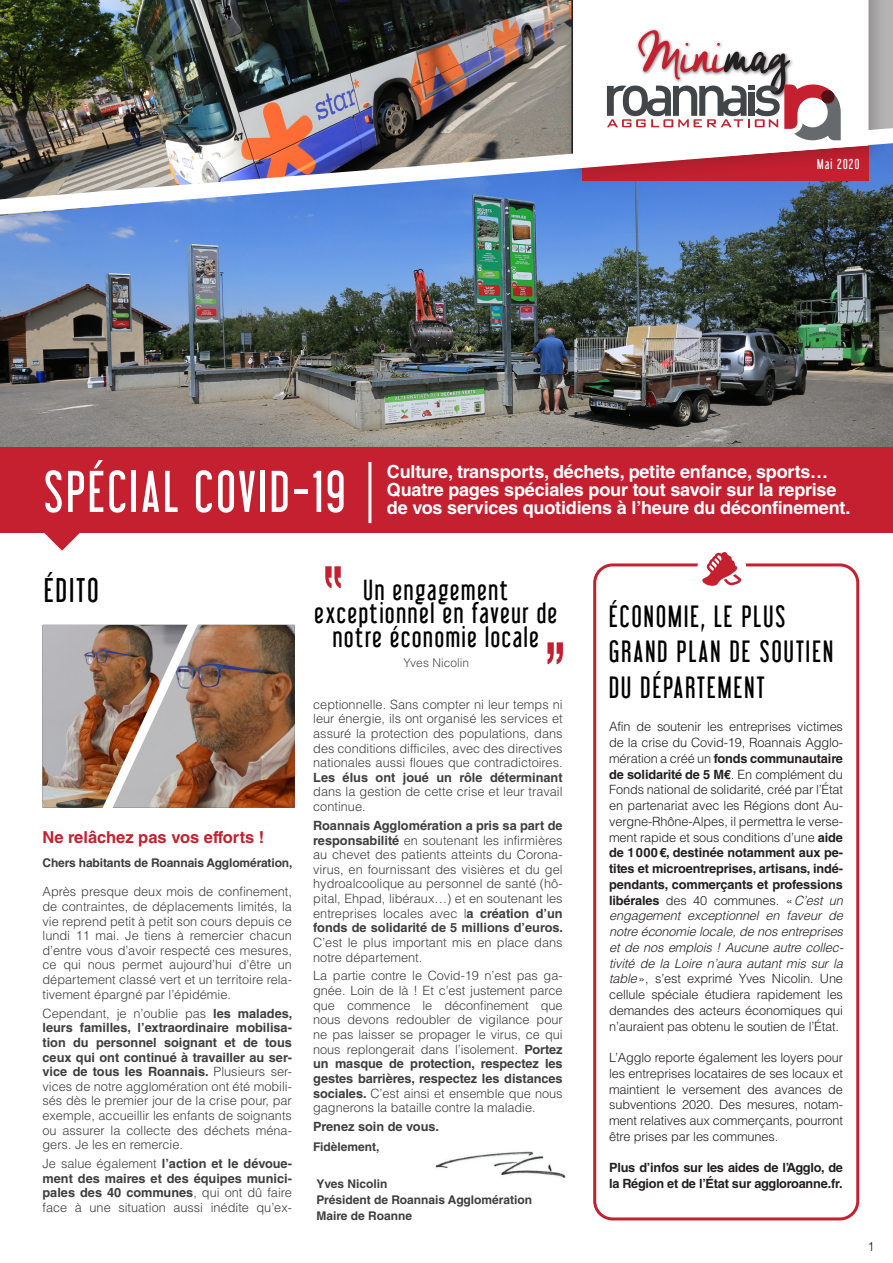
<style>
.page{position:relative;width:893px;height:1263px;background:#fff}
.page>*{position:absolute;margin:0;border:0;box-sizing:border-box;transform-origin:0 0}
.t1{font:55.8px "Cheddar Jack";letter-spacing:-.025em;color:#c4202f}
.TITRE{font:52.5px "Libel Suit";letter-spacing:.06em;color:#fff}
.TITRE_TEXTE{font:30px "Libel Suit";letter-spacing:.08em;color:#000}
.TITRE_TEXTE-2{font:27px/35.2px "Libel Suit";letter-spacing:.08em;color:#000}
.EXERGUE{font:25.5px/23.7px "Libel Suit";letter-spacing:.07em;color:#000;text-align:center}
.TEXTE_COURANT{font:700 18px/18px "Helvetica LT Std";letter-spacing:-.01em;color:#fff}
.TEXTE_COURANT-2{font:700 16.5px "Helvetica LT Std";color:#c4202f}
.TEXTE_COURANT-3{font:300 12.75px/14.7px "Helvetica LT Std";color:#3e3e3f;text-align:justify}
.TEXTE_COURANT-4{font:300 12.75px/15.8px "Helvetica LT Std";letter-spacing:-.01em;color:#231f20;text-align:justify}
.TEXTE_COURANT-5{font:700 12.75px/14.7px "Helvetica LT Std";color:#3e3e3f;text-align:justify}
.TEXTE_COURANT-6{font:700 12.75px/15.8px "Helvetica LT Std";letter-spacing:-.02em;color:#231f20}
.t2{font:12.6px "Libel Suit";letter-spacing:.1em;color:#fff}
.TEXTE_COURANT-7{font:700 12px/15.8px "Helvetica LT Std";color:#3e3e3f}
.NOM_EXERGUE{font:300 12px "Helvetica LT Std";color:#4b4c4d}
.s1{color:#231f20}
.s2{font-weight:700}
.s3{font-weight:300}
.s4{font-style:italic}
</style>
<div class="page">
<img style="left:0;top:225px;width:893px;height:223px">
<img style="left:0;top:0;width:563px;height:118px">
<svg style="left:888px;top:0;width:5px;height:118px"></svg>
<div style="left:563px;top:0;width:325px;height:184px;background:#231f20;opacity:.29"></div>
<svg style="left:573px;top:0;width:295px;height:118px"></svg>
<div style="left:636px;top:28px;width:159px;height:71px;background:#231f20;opacity:.66"></div>
<img style="left:0;top:118px;width:893px;height:107px">
<svg style="left:607px;top:84px;width:234px;height:56px"></svg>
<div style="left:0;top:448px;width:893px;height:85px;background:#c4202f"></div>
<svg style="left:44px;top:533px;width:36px;height:18px"></svg>
<img style="left:43px;top:624px;width:252px;height:184px">
<hr style="left:368px;top:462px;width:3px;height:61px;background:#fff">
<img style="left:435px;top:1151px;width:131px;height:28px">
<svg style="left:325px;top:566px;width:16px;height:22px"></svg>
<svg style="left:547px;top:642px;width:16px;height:22px"></svg>
<div style="left:593px;top:563px;width:266px;height:657px;border:3px solid #c4202f;border-radius:18px"></div>
<div style="left:697px;top:546px;width:49px;height:49px;background:#fff;border-radius:50%"></div>
<div style="left:697px;top:545px;width:50px;height:50px;border:1px solid #fff;border-radius:50%"></div>
<svg style="left:701px;top:552px;width:41px;height:34px"></svg>
<p class="t1" style="left:638px;top:16px;width:154px">Mini<span class="s1">mag</span></p>
<p class="t2" style="left:817px;top:157px;width:44px">Mai 2020</p>
<p class="TITRE" style="left:44px;top:460px;width:303px">SPÉCIAL COVID-19</p>
<p class="TEXTE_COURANT" style="left:387px;top:463px;width:443px">Culture, transports, déchets, petite enfance, sports…</p>
<p class="TEXTE_COURANT" style="left:387px;top:481px;width:465px">Quatre pages spéciales pour tout savoir sur la reprise de vos services quotidiens à l’heure du déconfinement.</p>
<p class="TITRE_TEXTE" style="left:44px;top:572px;width:56px">ÉDITO</p>
<p class="TEXTE_COURANT-2" style="left:43px;top:827px;width:223px">Ne relâchez pas vos efforts !</p>
<p class="TEXTE_COURANT-7" style="left:43px;top:854px;width:251px">Chers habitants de Roannais Agglomération,</p>
<p class="TEXTE_COURANT-3" style="left:43px;top:884px;width:251px">Après presque deux mois de confinement, de contraintes, de déplacements limités, la vie reprend petit à petit son cours depuis ce lundi 11 mai. Je tiens à remercier chacun d’entre vous d’avoir respecté ces mesures, ce qui nous permet aujourd’hui d’être un département classé vert et un territoire rela&shy;tivement épargné par l’épidémie.</p>
<p class="TEXTE_COURANT-3" style="left:43px;top:1005px;width:251px">Cependant, je n’oublie pas <span class="s2">les malades, leurs familles, l’extraordinaire mobilisa&shy;tion du personnel soignant et de tous ceux qui ont continué à travailler au ser&shy;vice de tous les Roannais.</span> Plusieurs ser&shy;vices de notre agglomération ont été mobili&shy;sés dès le premier jour de la crise pour, par exemple, accueillir les enfants de soignants ou assurer la collecte des déchets ména&shy;gers. Je les en remercie.</p>
<p class="TEXTE_COURANT-5" style="left:43px;top:1156px;width:251px"><span class="s3">Je salue également</span> l’action et le dévoue&shy;ment des maires et des équipes munici&shy;pales des 40 communes<span class="s3">, qui ont dû faire face à une situation aussi inédite qu’ex-</span></p>
<p class="EXERGUE" style="left:314px;top:578px;width:244px">Un engagement exceptionnel en faveur de notre économie locale</p>
<p class="NOM_EXERGUE" style="left:403px;top:655px;width:67px">Yves Nicolin</p>
<p class="TEXTE_COURANT-3" style="left:313px;top:697px;width:251px">ceptionnelle. Sans compter ni leur temps ni leur énergie, ils ont organisé les services et assuré la protection des populations, dans des conditions difficiles, avec des directives nationales aussi floues que contradictoires.<br><span class="s2">Les élus ont joué un rôle déterminant </span>dans la gestion de cette crise et leur travail continue.</p>
<p class="TEXTE_COURANT-3" style="left:313px;top:818px;width:251px"><span class="s2">Roannais Agglomération a pris sa part de responsabilité</span> en soutenant les infirmières au chevet des patients atteints du Corona&shy;virus, en fournissant des visières et du gel hydroalcoolique au personnel de santé (hô&shy;pital, Ehpad, libéraux…) et en soutenant les entreprises locales avec l<span class="s2">a création d’un fonds de solidarité de 5 millions d’euros.<br></span>C’est le plus important mis en place dans notre département.</p>
<p class="TEXTE_COURANT-3" style="left:313px;top:968px;width:251px">La partie contre le Covid-19 n’est pas ga&shy;gnée. Loin de là ! Et c’est justement parce que commence le déconfinement que nous devons redoubler de vigilance pour ne pas laisser se propager le virus, ce qui nous replongerait dans l’isolement. <span class="s2">Portez un masque de protection, respectez les gestes barrières, respectez les distances sociales.</span> C’est ainsi et ensemble que nous gagnerons la bataille contre la maladie.</p>
<p class="TEXTE_COURANT-5" style="left:313px;top:1119px;width:127px">Prenez soin de vous.</p>
<p class="TEXTE_COURANT-7" style="left:313px;top:1139px;width:68px">Fidèlement,</p>
<p class="TEXTE_COURANT-7" style="left:316px;top:1176px;width:217px">Yves Nicolin<br>Président de Roannais Agglomération</p>
<p class="TEXTE_COURANT-7" style="left:316px;top:1207px;width:97px">Maire de Roanne</p>
<p class="TITRE_TEXTE-2" style="left:609px;top:599px;width:225px">ÉCONOMIE, LE PLUS<br>GRAND PLAN DE SOUTIEN<br>DU DÉPARTEMENT</p>
<p class="TEXTE_COURANT-4" style="left:609px;top:719px;width:236px">Afin de soutenir les entreprises victimes de la crise du Covid-19, Roannais Agglo&shy;mération a créé un <span class="s2">fonds communautaire de solidarité de 5 M€</span>. En complément du Fonds national de solidarité, créé par l’État en partenariat avec les Régions dont Au&shy;vergne-Rhône-Alpes, il permettra le verse&shy;ment rapide et sous conditions d’une <span class="s2">aide de 1000€, destinée notamment aux pe&shy;tites et microentreprises, artisans, indé&shy;pendants, commerçants et professions libérales</span> des 40 communes. «<span class="s4">C’est un engagement exceptionnel en faveur de notre économie locale, de nos entreprises et de nos emplois ! Aucune autre collec&shy;tivité de la Loire n’aura autant mis sur la table</span>», s’est exprimé Yves Nicolin. Une cellule spéciale étudiera rapidement les demandes des acteurs économiques qui n’auraient pas obtenu le soutien de l’État.</p>
<p class="TEXTE_COURANT-4" style="left:609px;top:1049px;width:235px">L’Agglo reporte également les loyers pour les entreprises locataires de ses locaux et maintient le versement des avances de subventions 2020. Des mesures, notam&shy;ment relatives aux commerçants, pourront être prises par les communes.</p>
<p class="TEXTE_COURANT-6" style="left:609px;top:1160px;width:235px">Plus d’infos sur les aides de l’Agglo, de la Région et de l’État sur aggloroanne.fr.</p>
<p class="TEXTE_COURANT-4" style="left:867px;top:1238px;width:9px">1</p>
</div>
